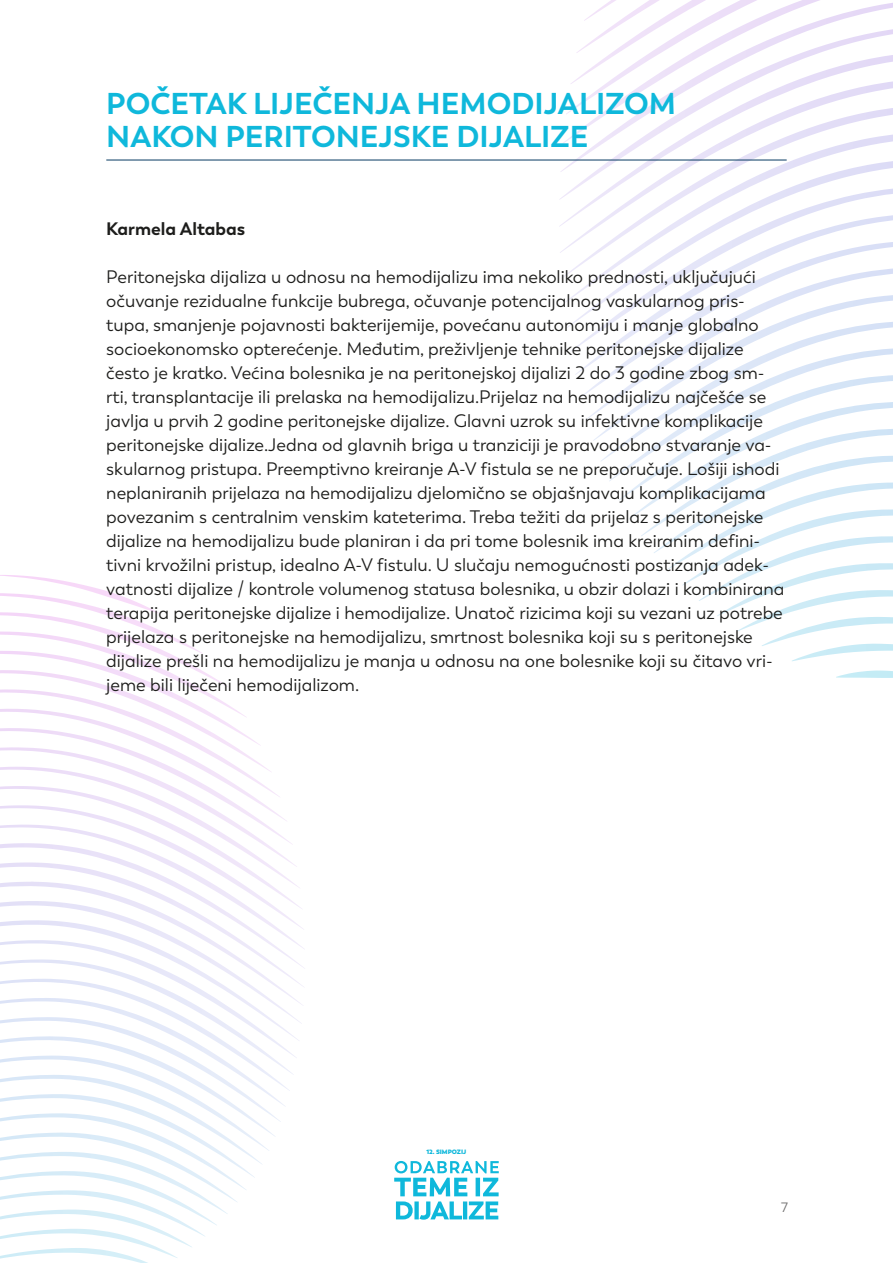
<style>
.page{position:relative;width:893px;height:1263px;background:#fff}
.page>*{position:absolute;margin:0;border:0;box-sizing:border-box;transform-origin:0 0}
.t1{font:700 30px/33px "Trenda";color:#0fb8db}
.t2{font:18px/24px "Trenda";color:#1d1d1b}
.t3{font:700 18px "Trenda";color:#1d1d1b}
.t4{font:13.5px "Trenda";color:#706f6f}
.t5{font:800 6.3px "Trenda";color:#0fb8db}
</style>
<div class="page">
<svg style="left:0;top:575px;width:304px;height:688px"></svg>
<svg style="left:584px;top:0;width:309px;height:25px"></svg>
<svg style="left:579px;top:25px;width:314px;height:26px"></svg>
<svg style="left:559px;top:51px;width:334px;height:176px"></svg>
<svg style="left:560px;top:78px;width:333px;height:175px"></svg>
<svg style="left:561px;top:105px;width:332px;height:173px"></svg>
<svg style="left:564px;top:132px;width:329px;height:171px"></svg>
<svg style="left:567px;top:159px;width:326px;height:169px"></svg>
<svg style="left:570px;top:186px;width:323px;height:165px"></svg>
<svg style="left:575px;top:214px;width:318px;height:161px"></svg>
<svg style="left:580px;top:240px;width:313px;height:157px"></svg>
<svg style="left:586px;top:267px;width:307px;height:152px"></svg>
<svg style="left:593px;top:294px;width:300px;height:384px"></svg>
<svg style="left:394px;top:1161px;width:105px;height:59px"></svg>
<hr style="left:106px;top:160px;width:681px;height:1px;background:#083b62">
<h1 class="t1" style="left:106px;top:87px;width:571px">POČETAK LIJEČENJA HEMODIJALIZOM<br>NAKON PERITONEJSKE DIJALIZE</h1>
<p class="t3" style="left:106px;top:217px;width:141px">Karmela Altabas</p>
<p class="t2" style="left:106px;top:265px;width:680px">Peritonejska dijaliza u odnosu na hemodijalizu ima nekoliko prednosti, uključujući očuvanje rezidualne funkcije bubrega, očuvanje potencijalnog vaskularnog pris&shy;tupa, smanjenje pojavnosti bakterijemije, povećanu autonomiju i manje globalno socioekonomsko opterećenje. Međutim, preživljenje tehnike peritonejske dijalize često je kratko. Većina bolesnika je na peritonejskoj dijalizi 2 do 3 godine zbog sm&shy;rti, transplantacije ili prelaska na hemodijalizu.Prijelaz na hemodijalizu najčešće se javlja u prvih 2 godine peritonejske dijalize. Glavni uzrok su infektivne komplikacije peritonejske dijalize.Jedna od glavnih briga u tranziciji je pravodobno stvaranje va&shy;skularnog pristupa. Preemptivno kreiranje A-V fistula se ne preporučuje. Lošiji ishodi neplaniranih prijelaza na hemodijalizu djelomično se objašnjavaju komplikacijama povezanim s centralnim venskim kateterima. Treba težiti da prijelaz s peritonejske dijalize na hemodijalizu bude planiran i da pri tome bolesnik ima kreiranim defini&shy;tivni krvožilni pristup, idealno A-V fistulu. U slučaju nemogućnosti postizanja adek&shy;vatnosti dijalize / kontrole volumenog statusa bolesnika, u obzir dolazi i kombinirana terapija peritonejske dijalize i hemodijalize. Unatoč rizicima koji su vezani uz potrebe prijelaza s peritonejske na hemodijalizu, smrtnost bolesnika koji su s peritonejske dijalize prešli na hemodijalizu je manja u odnosu na one bolesnike koji su čitavo vri&shy;jeme bili liječeni hemodijalizom.</p>
<p class="t5" style="left:426px;top:1148px;width:41px">12. SIMPOZIJ</p>
<p class="t4" style="left:781px;top:1200px;width:8px">7</p>
</div>
